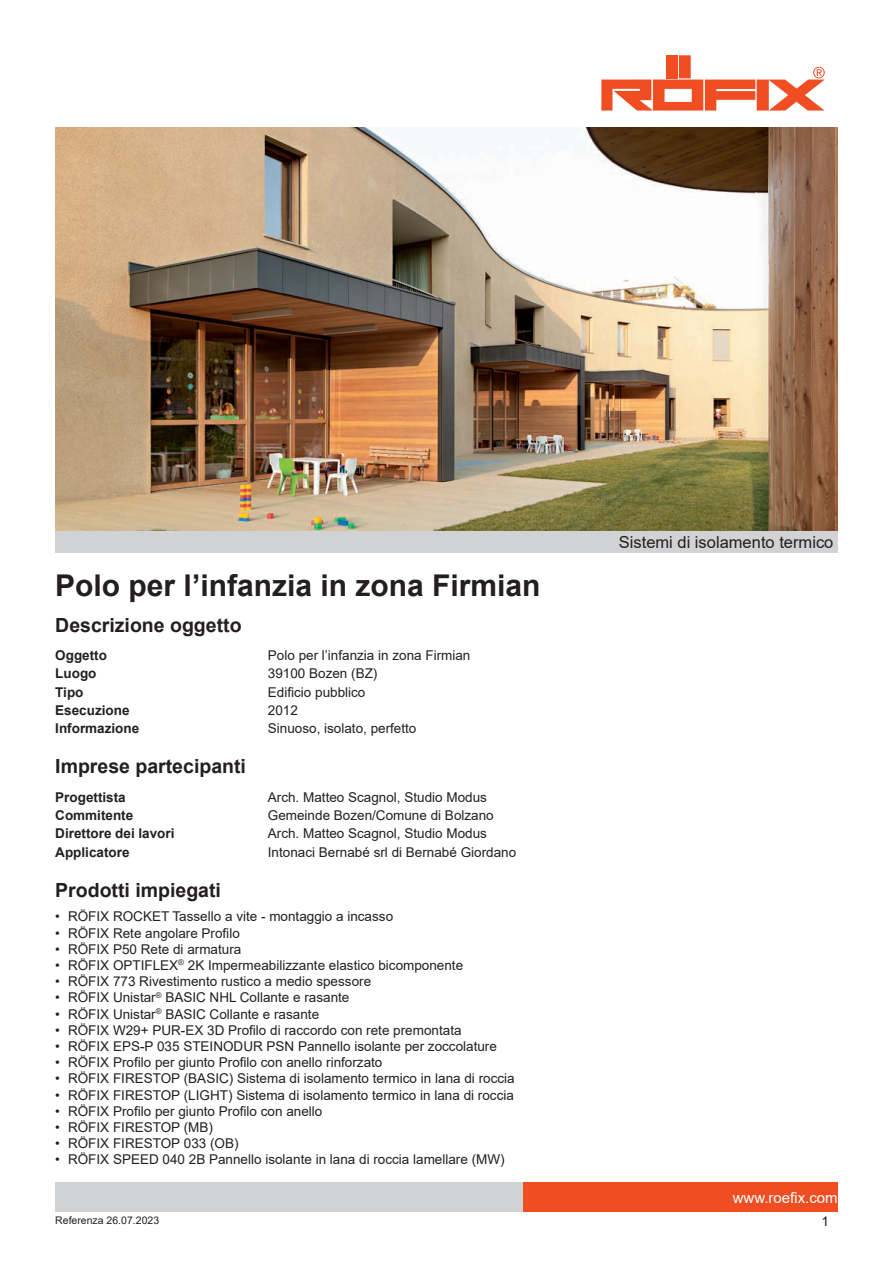
<style>
.page{position:relative;width:893px;height:1263px;background:#fff}
.page>*{position:absolute;margin:0;border:0;box-sizing:border-box;transform-origin:0 0}
.t1{font:700 30px "Arial";color:#231f20}
.t2{font:700 19.5px "Arial";color:#231f20}
.t3{font:16.5px "Arial";color:#231f20}
.t4{font:15px "Arial";color:#fff}
.t5{font:13.5px "Arial";color:#231f20}
.t6{font:700 13.5px "Arial";color:#231f20}
.t7{font:10.5px "Arial";color:#231f20}
</style>
<div class="page">
<div style="left:523px;top:1182px;width:315px;height:30px;background:#f04d22"></div>
<div style="left:55px;top:1182px;width:468px;height:30px;background:#d1d2d4"></div>
<div style="left:679px;top:55px;width:12px;height:23px;background:#f04d22"></div>
<div style="left:666px;top:55px;width:11px;height:23px;background:#f04d22"></div>
<svg style="left:601px;top:67px;width:224px;height:44px"></svg>
<img style="left:55px;top:128px;width:783px;height:403px">
<div style="left:55px;top:531px;width:783px;height:22px;background:#d1d2d4"></div>
<h1 class="t1" style="left:55px;top:564px;width:487px">Polo per l’infanzia in zona Firmian</h1>
<h2 class="t2" style="left:55px;top:611px;width:188px">Descrizione oggetto</h2>
<p class="t6" style="left:55px;top:646px;width:53px">Oggetto</p>
<p class="t5" style="left:268px;top:646px;width:204px">Polo per l’infanzia in zona Firmian</p>
<p class="t6" style="left:55px;top:664px;width:43px">Luogo</p>
<p class="t5" style="left:268px;top:664px;width:111px">39100 Bozen (BZ)</p>
<p class="t6" style="left:55px;top:682px;width:30px">Tipo</p>
<p class="t5" style="left:268px;top:683px;width:99px">Edificio pubblico</p>
<p class="t6" style="left:55px;top:701px;width:76px">Esecuzione</p>
<p class="t5" style="left:268px;top:701px;width:32px">2012</p>
<p class="t6" style="left:55px;top:719px;width:86px">Informazione</p>
<p class="t5" style="left:268px;top:719px;width:150px">Sinuoso, isolato, perfetto</p>
<h2 class="t2" style="left:55px;top:752px;width:192px">Imprese partecipanti</h2>
<p class="t6" style="left:55px;top:787px;width:72px">Progettista</p>
<p class="t5" style="left:268px;top:788px;width:221px">Arch. Matteo Scagnol, Studio Modus</p>
<p class="t6" style="left:55px;top:806px;width:80px">Commitente</p>
<p class="t5" style="left:268px;top:806px;width:227px">Gemeinde Bozen/Comune di Bolzano</p>
<p class="t6" style="left:55px;top:824px;width:121px">Direttore dei lavori</p>
<p class="t5" style="left:268px;top:824px;width:221px">Arch. Matteo Scagnol, Studio Modus</p>
<p class="t6" style="left:55px;top:842px;width:76px">Applicatore</p>
<p class="t5" style="left:268px;top:843px;width:250px">Intonaci Bernabé srl di Bernabé Giordano</p>
<h2 class="t2" style="left:55px;top:876px;width:167px">Prodotti impiegati</h2>
<p class="t5" style="left:55px;top:907px;width:339px">• RÖFIX ROCKET Tassello a vite - montaggio a incasso</p>
<p class="t5" style="left:55px;top:923px;width:186px">• RÖFIX Rete angolare Profilo</p>
<p class="t5" style="left:55px;top:940px;width:188px">• RÖFIX P50 Rete di armatura</p>
<p class="t5" style="left:55px;top:956px;width:409px">• RÖFIX OPTIFLEX<sup>®</sup> 2K Impermeabilizzante elastico bicomponente</p>
<p class="t5" style="left:55px;top:972px;width:317px">• RÖFIX 773 Rivestimento rustico a medio spessore</p>
<p class="t5" style="left:55px;top:988px;width:296px">• RÖFIX Unistar<sup>®</sup> BASIC NHL Collante e rasante</p>
<p class="t5" style="left:55px;top:1004px;width:265px">• RÖFIX Unistar<sup>®</sup> BASIC Collante e rasante</p>
<p class="t5" style="left:55px;top:1021px;width:408px">• RÖFIX W29+ PUR-EX 3D Profilo di raccordo con rete premontata</p>
<p class="t5" style="left:55px;top:1037px;width:443px">• RÖFIX EPS-P 035 STEINODUR PSN Pannello isolante per zoccolature</p>
<p class="t5" style="left:55px;top:1053px;width:329px">• RÖFIX Profilo per giunto Profilo con anello rinforzato</p>
<p class="t5" style="left:55px;top:1069px;width:461px">• RÖFIX FIRESTOP (BASIC) Sistema di isolamento termico in lana di roccia</p>
<p class="t5" style="left:55px;top:1085px;width:460px">• RÖFIX FIRESTOP (LIGHT) Sistema di isolamento termico in lana di roccia</p>
<p class="t5" style="left:55px;top:1102px;width:269px">• RÖFIX Profilo per giunto Profilo con anello</p>
<p class="t5" style="left:55px;top:1118px;width:159px">• RÖFIX FIRESTOP (MB)</p>
<p class="t5" style="left:55px;top:1134px;width:185px">• RÖFIX FIRESTOP 033 (OB)</p>
<p class="t5" style="left:55px;top:1150px;width:451px">• RÖFIX SPEED 040 2B Pannello isolante in lana di roccia lamellare (MW)</p>
<p class="t7" style="left:55px;top:1213px;width:105px">Referenza 26.07.2023</p>
<p class="t3" style="left:619px;top:531px;width:216px">Sistemi di isolamento termico</p>
<p class="t4" style="left:733px;top:1187px;width:107px">www.roefix.com</p>
<p class="t5" style="left:821px;top:1212px;width:9px">1</p>
</div>
